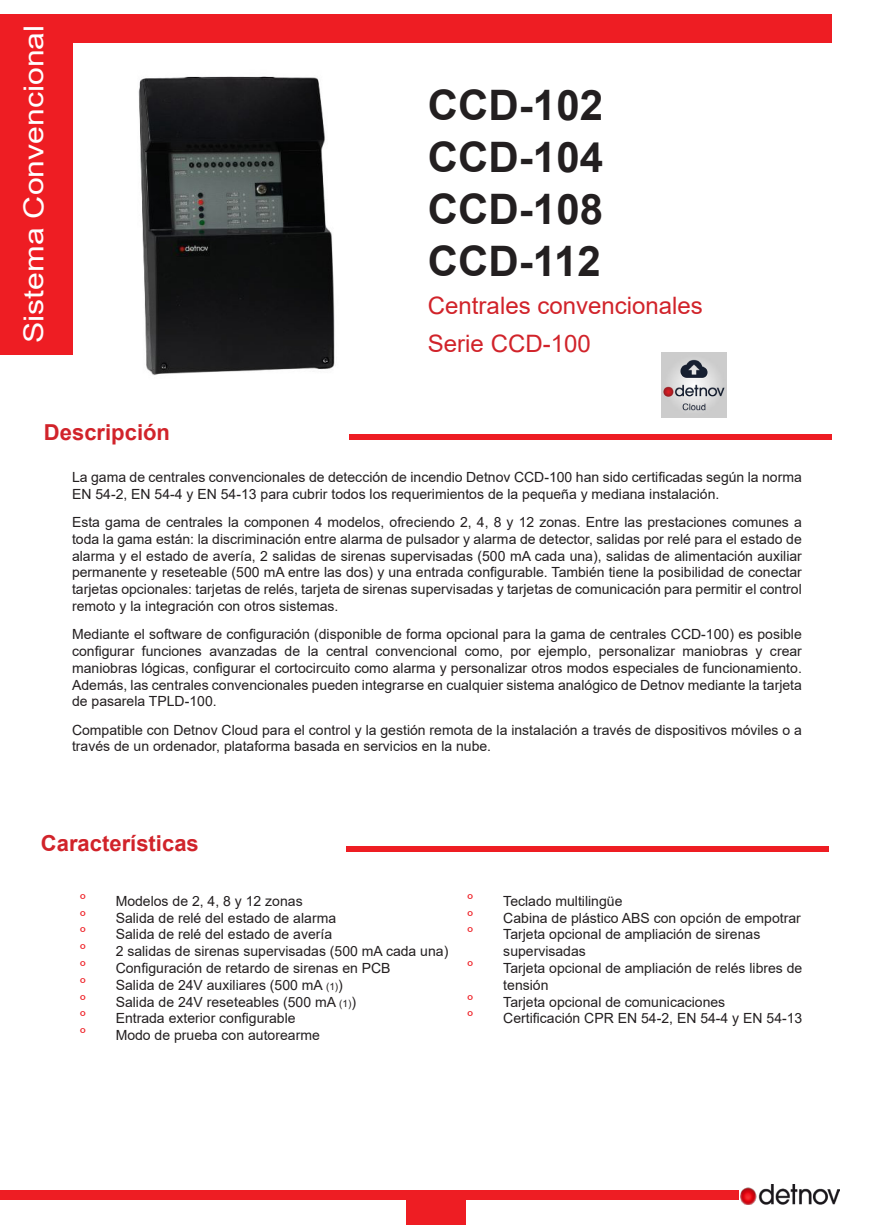
<style>
.page{position:relative;width:874px;height:1225px;background:#fff}
.page>*{position:absolute;margin:0;border:0;box-sizing:border-box;transform-origin:0 0}
.t1{font:700 42px "Arial";color:#231f20}
.t2{font:27.6px "Arial";color:#fff;scale:1.16 1}
.t3{font:24px "Arial";color:#d1232a}
.t4{font:700 22px "Arial";color:#d1232a}
.t5{font:18px "Minion Pro";color:#ee1d23}
.t6{font:14px/16.8px "Arial";color:#231f20}
.s1{font-size:10px}
</style>
<div class="page">
<div style="left:0;top:15px;width:831px;height:28px;background:#ee1d23"></div>
<div style="left:0;top:15px;width:73px;height:339px;background:#ee1d23"></div>
<div style="left:0;top:1189px;width:738px;height:10px;background:#ee1d23"></div>
<div style="left:406px;top:1199px;width:59px;height:26px;background:#ee1d23"></div>
<img style="left:740px;top:1184px;width:99px;height:20px">
<div style="left:349px;top:434px;width:482px;height:5px;background:#ee1d23"></div>
<div style="left:346px;top:846px;width:482px;height:5px;background:#ee1d23"></div>
<img style="left:138px;top:76px;width:197px;height:299px">
<img style="left:661px;top:352px;width:65px;height:65px">
<h2 class="t2" style="left:15px;top:343px;width:276px;rotate:-90deg">Sistema Convencional</h2>
<p class="t4" style="left:44px;top:417px;width:127px">Descripción</p>
<p class="t1" style="left:427px;top:76px;width:177px">CCD-102</p>
<p class="t1" style="left:427px;top:128px;width:177px">CCD-104</p>
<p class="t1" style="left:427px;top:180px;width:177px">CCD-108</p>
<p class="t1" style="left:427px;top:232px;width:174px">CCD-112</p>
<p class="t3" style="left:427px;top:289px;width:276px">Centrales convencionales</p>
<p class="t3" style="left:427px;top:327px;width:164px">Serie CCD-100</p>
<p class="t6" style="left:72px;top:468px;width:731px">La gama de centrales convencionales de detección de incendio Detnov CCD-100 han sido certificadas según la norma<br>EN 54-2, EN 54-4 y EN 54-13 para cubrir todos los requerimientos de la pequeña y mediana instalación.</p>
<p class="t6" style="left:72px;top:513px;width:731px;text-align:justify">Esta gama de centrales la componen 4 modelos, ofreciendo 2, 4, 8 y 12 zonas. Entre las prestaciones comunes a toda la gama están: la discriminación entre alarma de pulsador y alarma de detector, salidas por relé para el estado de alarma y el estado de avería, 2 salidas de sirenas supervisadas (500 mA cada una), salidas de alimentación auxiliar permanente y reseteable (500 mA entre las dos) y una entrada configurable. También tiene la posibilidad de conectar tarjetas opcionales: tarjetas de relés, tarjeta de sirenas supervisadas y tarjetas de comunicación para permitir el control remoto y la integración con otros sistemas.</p>
<p class="t6" style="left:72px;top:626px;width:731px;text-align:justify">Mediante el software de configuración (disponible de forma opcional para la gama de centrales CCD-100) es posible configurar funciones avanzadas de la central convencional como, por ejemplo, personalizar maniobras y crear maniobras lógicas, configurar el cortocircuito como alarma y personalizar otros modos especiales de funcionamiento.<br>Además, las centrales convencionales pueden integrarse en cualquier sistema analógico de Detnov mediante la tarjeta de pasarela TPLD-100.</p>
<p class="t6" style="left:72px;top:721px;width:731px">Compatible con Detnov Cloud para el control y la gestión remota de la instalación a través de dispositivos móviles o a través de un ordenador, plataforma basada en servicios en la nube.</p>
<p class="t4" style="left:41px;top:827px;width:159px">Características</p>
<p class="t5" style="left:80px;top:888px;width:8px">°</p>
<p class="t6" style="left:116px;top:892px;width:188px">Modelos de 2, 4, 8 y 12 zonas</p>
<p class="t5" style="left:80px;top:904px;width:8px">°</p>
<p class="t6" style="left:116px;top:909px;width:222px">Salida de relé del estado de alarma</p>
<p class="t5" style="left:80px;top:921px;width:8px">°</p>
<p class="t6" style="left:116px;top:926px;width:218px">Salida de relé del estado de avería</p>
<p class="t5" style="left:80px;top:938px;width:8px">°</p>
<p class="t6" style="left:116px;top:942px;width:334px">2 salidas de sirenas supervisadas (500 mA cada una)</p>
<p class="t5" style="left:80px;top:955px;width:8px">°</p>
<p class="t6" style="left:116px;top:959px;width:276px">Configuración de retardo de sirenas en PCB</p>
<p class="t5" style="left:80px;top:972px;width:8px">°</p>
<p class="t6" style="left:116px;top:976px;width:229px">Salida de 24V auxiliares (500 mA <span class="s1">(1)</span>)</p>
<p class="t5" style="left:80px;top:988px;width:8px">°</p>
<p class="t6" style="left:116px;top:993px;width:242px">Salida de 24V reseteables (500 mA <span class="s1">(1)</span>)</p>
<p class="t5" style="left:80px;top:1005px;width:8px">°</p>
<p class="t6" style="left:116px;top:1010px;width:181px">Entrada exterior configurable</p>
<p class="t5" style="left:80px;top:1022px;width:8px">°</p>
<p class="t6" style="left:116px;top:1026px;width:205px">Modo de prueba con autorearme</p>
<p class="t5" style="left:467px;top:888px;width:8px">°</p>
<p class="t6" style="left:503px;top:892px;width:121px">Teclado multilingüe</p>
<p class="t5" style="left:467px;top:904px;width:8px">°</p>
<p class="t6" style="left:503px;top:909px;width:299px">Cabina de plástico ABS con opción de empotrar</p>
<p class="t5" style="left:467px;top:921px;width:8px">°</p>
<p class="t6" style="left:503px;top:926px;width:258px">Tarjeta opcional de ampliación de sirenas supervisadas</p>
<p class="t5" style="left:467px;top:955px;width:8px">°</p>
<p class="t6" style="left:503px;top:959px;width:300px">Tarjeta opcional de ampliación de relés libres de tensión</p>
<p class="t5" style="left:467px;top:988px;width:8px">°</p>
<p class="t6" style="left:503px;top:993px;width:223px">Tarjeta opcional de comunicaciones</p>
<p class="t5" style="left:467px;top:1005px;width:8px">°</p>
<p class="t6" style="left:503px;top:1010px;width:300px">Certificación CPR EN 54-2, EN 54-4 y EN 54-13</p>
</div>
